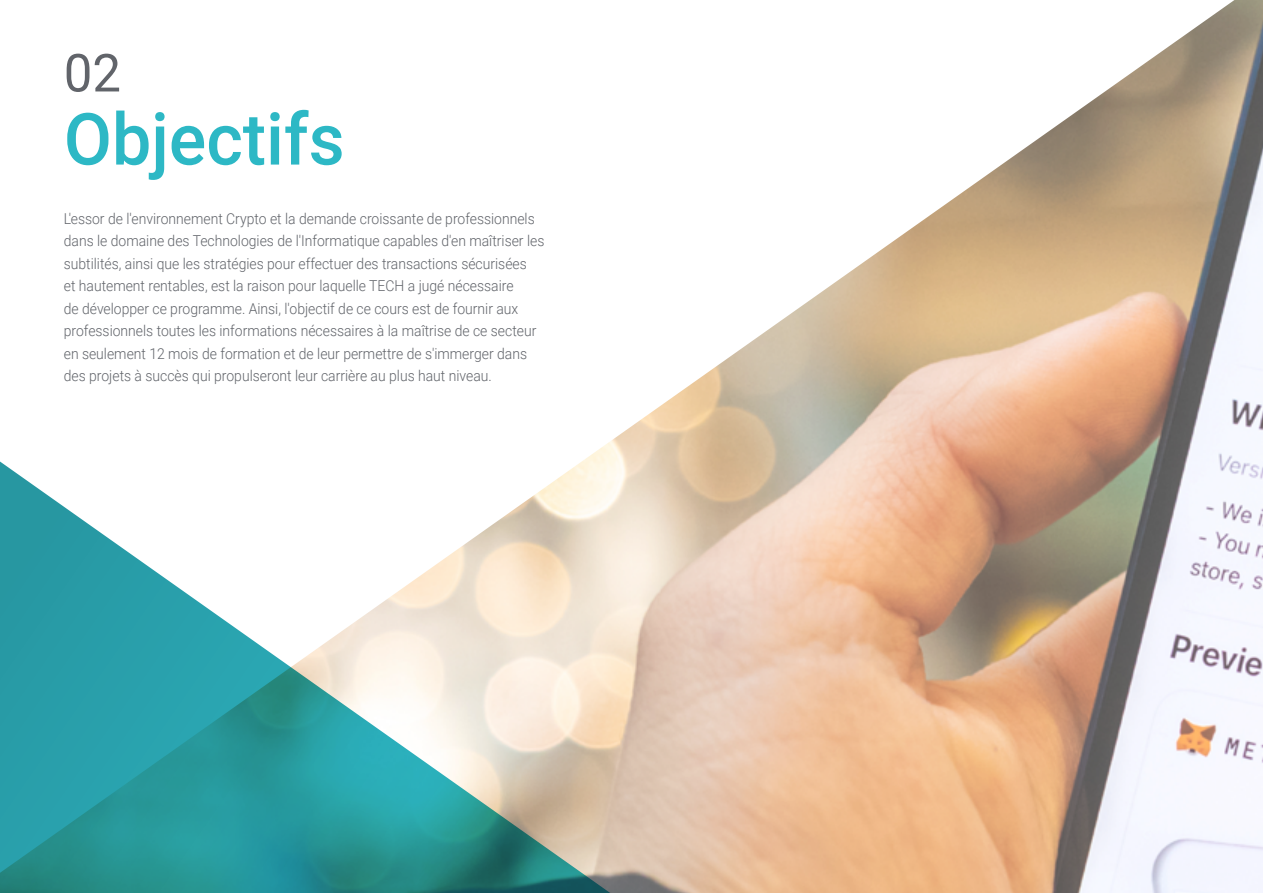
<style>
.page{position:relative;width:1263px;height:893px;background:#fff}
.page>*{position:absolute;margin:0;border:0;box-sizing:border-box;transform-origin:0 0}
.t1{font:500 72px "Roboto";color:#2db8c5}
.t2{font:52.5px "Roboto";color:#61646a}
.t3{font:300 15px/22.5px "Roboto";color:#61646a;scale:.93 1}
</style>
<div class="page">
<img style="left:604px;top:0;width:659px;height:893px">
<svg style="left:0;top:446px;width:640px;height:447px"></svg>
<h2 class="t2" style="left:64px;top:36px;width:59px">02</h2>
<h1 class="t1" style="left:64px;top:89px;width:282px">Objectifs</h1>
<p class="t3" style="left:64px;top:207px;width:518px">L'essor de l'environnement Crypto et la demande croissante de professionnels dans le domaine des Technologies de l'Informatique capables d'en maîtriser les subtilités, ainsi que les stratégies pour effectuer des transactions sécurisées<br>et hautement rentables, est la raison pour laquelle TECH a jugé nécessaire<br>de développer ce programme. Ainsi, l'objectif de ce cours est de fournir aux professionnels toutes les informations nécessaires à la maîtrise de ce secteur en seulement 12 mois de formation et de leur permettre de s'immerger dans des projets à succès qui propulseront leur carrière au plus haut niveau.</p>
</div>
